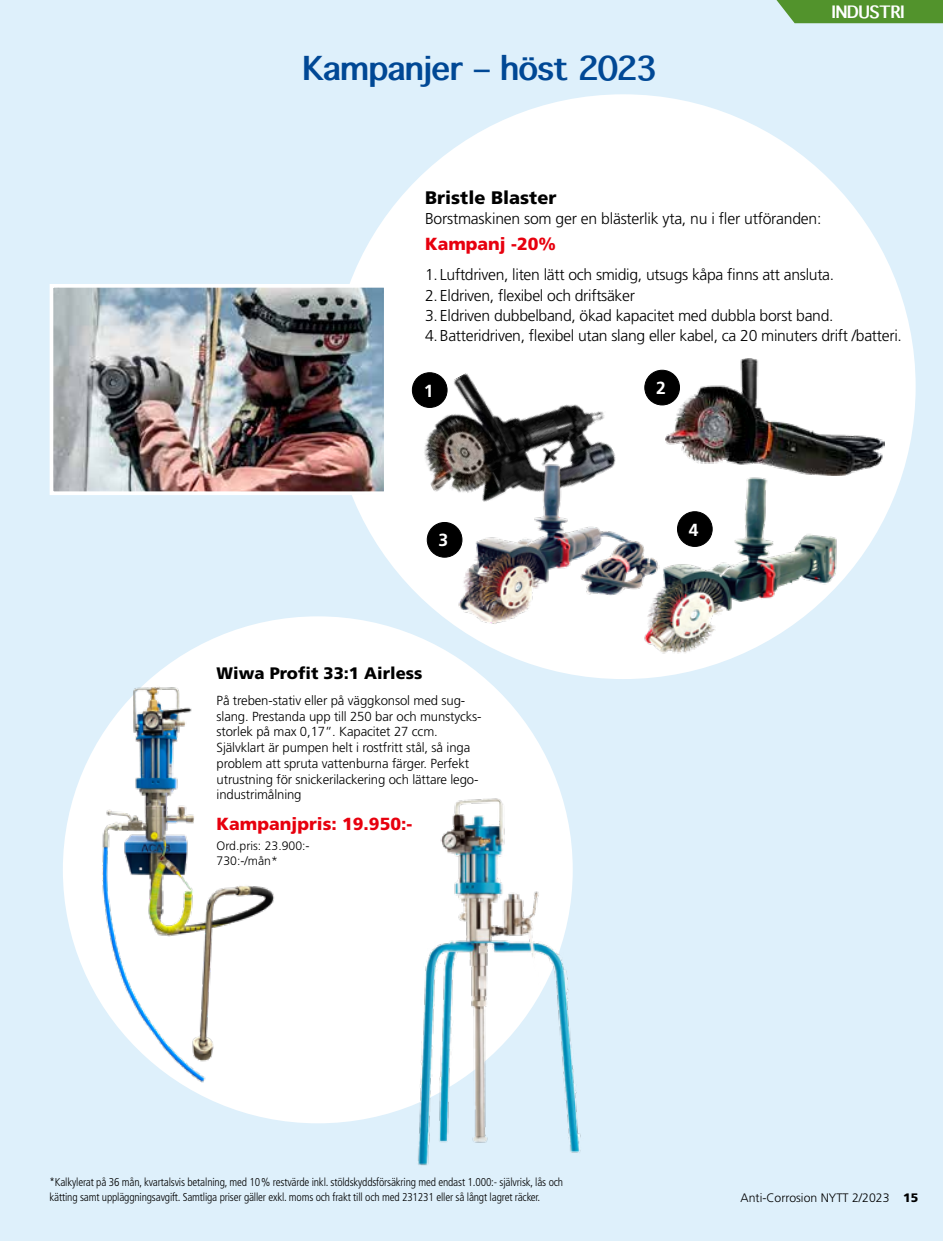
<style>
.page{position:relative;width:943px;height:1241px;background:#fff}
.page>*{position:absolute;margin:0;border:0;box-sizing:border-box;transform-origin:0 0}
.t1{font:700 31.5px "Thonburi";letter-spacing:-.005em;color:#004895}
.t2{font:900 18.2px "Frutiger LT Std";color:#000}
.t3{font:900 17.5px "Frutiger LT Std";color:#e7000e}
.t4{font:700 17.5px "Frutiger LT Std";color:#fff}
.t5{font:900 16.62px "Frutiger LT Std";color:#000}
.t6{font:700 16.28px "Thonburi";color:#fff}
.t7{font:300 15.75px/20.1px "Frutiger LT Std";letter-spacing:-.02em;color:#000}
.t8{font:300 13.12px/15.8px "Frutiger LT Std";letter-spacing:-.01em;color:#000}
.t9{font:300 12.25px/14.7px "Frutiger LT Std";color:#000}
.t10{font:300 condensed 11.38px/14.9px "Frutiger LT Std";letter-spacing:-.015em;color:#000}
.s1{font-weight:900}
</style>
<div class="page">
<div style="left:0;top:0;width:943px;height:1240px;background:#def0fb"></div>
<div style="left:776px;top:0;width:167px;height:23px;background:#52932c"></div>
<div style="left:63px;top:616px;width:509px;height:507px;background:#fff;border-radius:50%"></div>
<div style="left:331px;top:94px;width:584px;height:585px;background:#fff;border-radius:50%"></div>
<img style="left:644px;top:475px;width:194px;height:182px">
<img style="left:411px;top:372px;width:205px;height:174px">
<img style="left:456px;top:462px;width:204px;height:162px">
<img style="left:55px;top:289px;width:327px;height:201px">
<div style="left:50px;top:284px;width:337px;height:211px;border:4px solid #fff"></div>
<img style="left:665px;top:358px;width:219px;height:117px">
<div style="left:412px;top:372px;width:35px;height:35px;background:#000;border-radius:50%"></div>
<div style="left:412px;top:372px;width:35px;height:36px;border:1px solid #000;border-radius:50%"></div>
<div style="left:427px;top:522px;width:35px;height:35px;background:#000;border-radius:50%"></div>
<div style="left:427px;top:522px;width:35px;height:35px;border:1px solid #000;border-radius:50%"></div>
<div style="left:644px;top:370px;width:35px;height:35px;background:#000;border-radius:50%"></div>
<div style="left:644px;top:370px;width:36px;height:35px;border:1px solid #000;border-radius:50%"></div>
<div style="left:677px;top:511px;width:35px;height:35px;background:#000;border-radius:50%"></div>
<div style="left:677px;top:511px;width:35px;height:35px;border:1px solid #000;border-radius:50%"></div>
<img style="left:94px;top:685px;width:181px;height:403px">
<img style="left:413px;top:792px;width:168px;height:374px">
<h1 class="t1" style="left:303px;top:50px;width:356px">Kampanjer – höst 2023</h1>
<p class="t6" style="left:831px;top:3px;width:74px">INDUSTRI</p>
<p class="t2" style="left:425px;top:187px;width:133px">Bristle Blaster</p>
<p class="t7" style="left:425px;top:209px;width:398px">Borstmaskinen som ger en blästerlik yta, nu i fler utföranden:</p>
<p class="t3" style="left:425px;top:234px;width:132px">Kampanj -20%</p>
<p class="t7" style="left:425px;top:265px;width:410px">1. Luftdriven, liten lätt och smidig, utsugs kåpa finns att ansluta.</p>
<p class="t7" style="left:425px;top:285px;width:211px">2. Eldriven, flexibel och driftsäker</p>
<p class="t7" style="left:425px;top:305px;width:478px">3. Eldriven dubbelband, ökad kapacitet med dubbla borst band.<br>4.Batteridriven, flexibel utan slang eller kabel, ca 20 minuters drift /batteri.</p>
<p class="t4" style="left:423px;top:380px;width:11px">1</p>
<p class="t4" style="left:438px;top:530px;width:11px">3</p>
<p class="t5" style="left:216px;top:663px;width:207px">Wiwa Profit 33:1 Airless</p>
<p class="t8" style="left:216px;top:692px;width:265px">På treben-stativ eller på väggkonsol med sug&shy;slang. Prestanda upp till 250 bar och munstycks&shy;storlek på max 0,17”. Kapacitet 27 ccm.<br>Självklart är pumpen helt i rostfritt stål, så inga problem att spruta vattenburna färger. Perfekt utrustning för snickerilackering och lättare lego&shy;industrimålning</p>
<p class="t3" style="left:216px;top:813px;width:197px">Kampanjpris: 19.950:-</p>
<p class="t9" style="left:216px;top:838px;width:95px">Ord.pris: 23.900:-<br>730:-/mån*</p>
<p class="t4" style="left:656px;top:378px;width:11px">2</p>
<p class="t4" style="left:688px;top:519px;width:11px">4</p>
<p class="t10" style="left:50px;top:1174px;width:515px">*Kalkylerat på 36 mån, kvartalsvis betalning, med 10% restvärde inkl. stöldskyddsförsäkring med endast 1.000:- självrisk, lås och kätting samt uppläggningsavgift. Samtliga priser gäller exkl. moms och frakt till och med 231231 eller så långt lagret räcker.</p>
<p class="t9" style="left:740px;top:1190px;width:179px">Anti-Corrosion NYTT 2/2023 <span class="s1">15</span></p>
<p class="t9" style="left:744px;top:1190px;width:150px">Anti-Co rosion NYTT 2/2023</p>
</div>
